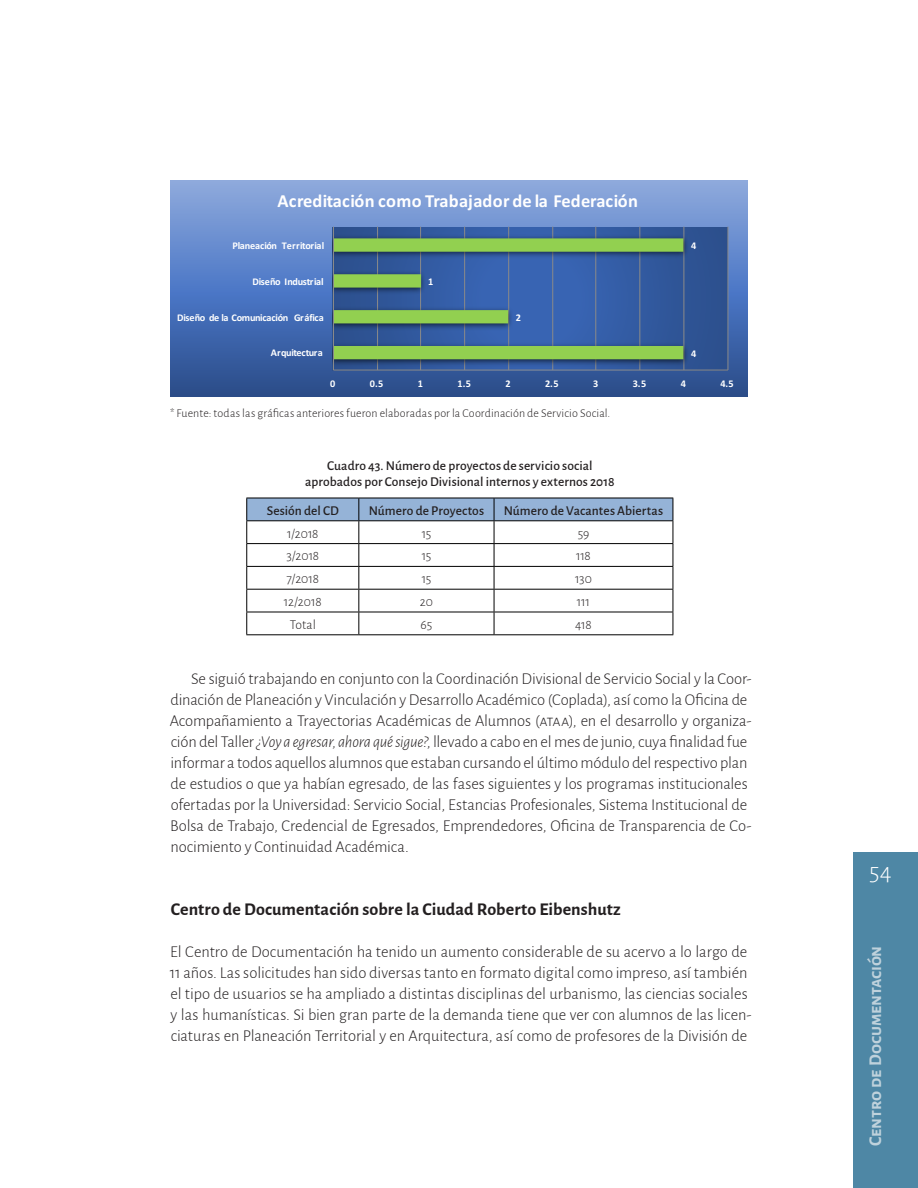
<style>
.page{position:relative;width:918px;height:1188px;background:#fff}
.page>*{position:absolute;margin:0;border:0;box-sizing:border-box;transform-origin:0 0}
.t1{font:300 25.5px "Alegreya Sans";color:#fff}
.t2{font:700 18.45px "Calibri";letter-spacing:.005em;color:#fff}
.t3{font:700 18px "Alegreya Sans";color:#231f20}
.t4{font:700 18px "Alegreya Sans";letter-spacing:-.01em;color:#bfd2dc}
.t5{font:300 16.5px/21px "Alegreya Sans";letter-spacing:-.005em;color:#231f20}
.t6{font:500 13.5px/16.2px "Alegreya Sans";letter-spacing:.005em;color:#231f20;text-align:center}
.t7{font:300 13.5px "Alegreya Sans";letter-spacing:-.015em;color:#231f20}
.t8{font:300 12px "Alegreya Sans";letter-spacing:.01em;color:#231f20}
.t9{font:700 10.2px "Calibri";letter-spacing:-.03em;color:#fff}
.s1{font-style:italic}
</style>
<div class="page">
<div style="left:854px;top:852px;width:64px;height:336px;background:#4e87a5"></div>
<div style="left:170px;top:180px;width:578px;height:216px;background:linear-gradient(to bottom,#87a9e6,#234b93)"></div>
<svg style="left:334px;top:227px;width:393px;height:143px;background:#305596"></svg>
<hr style="left:377px;top:227px;width:1px;height:143px;background:#898989">
<hr style="left:420px;top:227px;width:1px;height:143px;background:#898989">
<hr style="left:464px;top:227px;width:1px;height:143px;background:#898989">
<hr style="left:508px;top:227px;width:1px;height:143px;background:#898989">
<hr style="left:552px;top:227px;width:1px;height:143px;background:#898989">
<hr style="left:595px;top:227px;width:1px;height:143px;background:#898989">
<hr style="left:639px;top:227px;width:1px;height:143px;background:#898989">
<hr style="left:683px;top:227px;width:1px;height:143px;background:#898989">
<hr style="left:727px;top:227px;width:1px;height:143px;background:#898989">
<img style="left:334px;top:234px;width:356px;height:132px">
<svg style="left:334px;top:238px;width:349px;height:121px;background:#507d88"></svg>
<hr style="left:333px;top:370px;width:395px;height:1px;background:#898989">
<hr style="left:333px;top:227px;width:1px;height:143px;background:#898989">
<hr style="left:246px;top:634px;width:113px;height:1px;background:#000">
<hr style="left:359px;top:634px;width:135px;height:1px;background:#000">
<hr style="left:494px;top:634px;width:179px;height:1px;background:#000">
<svg style="left:246px;top:498px;width:428px;height:136px"></svg>
<p class="t2" style="left:278px;top:188px;width:362px">Acreditación como Trabajador de la Federación</p>
<p class="t9" style="left:233px;top:238px;width:93px">Planeación Territorial</p>
<p class="t9" style="left:253px;top:274px;width:73px">Diseño Industrial</p>
<p class="t9" style="left:177px;top:310px;width:148px">Diseño de la Comunicación Gráfica</p>
<p class="t9" style="left:271px;top:346px;width:54px">Arquitectura</p>
<p class="t9" style="left:428px;top:274px;width:7px">1</p>
<p class="t9" style="left:516px;top:310px;width:7px">2</p>
<p class="t9" style="left:691px;top:238px;width:7px">4</p>
<p class="t9" style="left:691px;top:346px;width:7px">4</p>
<p class="t9" style="left:330px;top:377px;width:7px">0</p>
<p class="t9" style="left:370px;top:377px;width:15px">0.5</p>
<p class="t9" style="left:418px;top:377px;width:7px">1</p>
<p class="t9" style="left:458px;top:377px;width:15px">1.5</p>
<p class="t9" style="left:505px;top:377px;width:7px">2</p>
<p class="t9" style="left:545px;top:377px;width:15px">2.5</p>
<p class="t9" style="left:593px;top:377px;width:7px">3</p>
<p class="t9" style="left:633px;top:377px;width:15px">3.5</p>
<p class="t9" style="left:681px;top:377px;width:7px">4</p>
<p class="t9" style="left:720px;top:377px;width:15px">4.5</p>
<p class="t8" style="left:170px;top:405px;width:442px">* Fuente: todas las gráficas anteriores fueron elaboradas por la Coordinación de Servicio Social.</p>
<p class="t6" style="left:305px;top:456px;width:311px">Cuadro 43. Número de proyectos de servicio social aprobados por Consejo Divisional internos y externos 2018</p>
<p class="t6" style="left:267px;top:501px;width:74px">Sesión del CD</p>
<p class="t6" style="left:369px;top:501px;width:117px">Número de Proyectos</p>
<p class="t6" style="left:504px;top:501px;width:161px">Número de Vacantes Abiertas</p>
<p class="t7" style="left:287px;top:524px;width:33px">1/2018</p>
<p class="t7" style="left:422px;top:524px;width:11px">15</p>
<p class="t7" style="left:578px;top:524px;width:13px">59</p>
<p class="t7" style="left:286px;top:547px;width:34px">3/2018</p>
<p class="t7" style="left:422px;top:547px;width:11px">15</p>
<p class="t7" style="left:576px;top:547px;width:16px">118</p>
<p class="t7" style="left:287px;top:570px;width:34px">7/2018</p>
<p class="t7" style="left:422px;top:570px;width:11px">15</p>
<p class="t7" style="left:575px;top:570px;width:18px">130</p>
<p class="t7" style="left:284px;top:593px;width:39px">12/2018</p>
<p class="t7" style="left:420px;top:593px;width:15px">20</p>
<p class="t7" style="left:577px;top:593px;width:15px">111</p>
<p class="t7" style="left:290px;top:616px;width:28px">Total</p>
<p class="t7" style="left:421px;top:616px;width:13px">65</p>
<p class="t7" style="left:575px;top:616px;width:18px">418</p>
<p class="t5" style="left:170px;top:668px;width:583px;text-indent:21px">Se siguió trabajando en conjunto con la Coordinación Divisional de Servicio Social y la Coor&shy;dinación de Planeación y Vinculación y Desarrollo Académico (Coplada), así como la Oficina de Acompañamiento a Trayectorias Académicas de Alumnos (ataa), en el desarrollo y organiza&shy;ción del Taller <span class="s1">¿Voy a egresar, ahora qué sigue?</span>, llevado a cabo en el mes de junio, cuya finalidad fue informar a todos aquellos alumnos que estaban cursando el último módulo del respectivo plan de estudios o que ya habían egresado, de las fases siguientes y los programas institucionales ofertadas por la Universidad: Servicio Social, Estancias Profesionales, Sistema Institucional de Bolsa de Trabajo, Credencial de Egresados, Emprendedores, Oficina de Transparencia de Co&shy;nocimiento y Continuidad Académica.</p>
<p class="t3" style="left:171px;top:896px;width:452px">Centro de Documentación sobre la Ciudad Roberto Eibenshutz</p>
<p class="t5" style="left:170px;top:941px;width:583px">El Centro de Documentación ha tenido un aumento considerable de su acervo a lo largo de 11 años. Las solicitudes han sido diversas tanto en formato digital como impreso, así también el tipo de usuarios se ha ampliado a distintas disciplinas del urbanismo, las ciencias sociales y las humanísticas. Si bien gran parte de la demanda tiene que ver con alumnos de las licen&shy;ciaturas en Planeación Territorial y en Arquitectura, así como de profesores de la División de</p>
<h1 class="t1" style="left:869px;top:855px;width:24px">54</h1>
<p class="t4" style="left:862px;top:1146px;width:202px;rotate:-90deg">Centro de Documentación</p>
</div>
